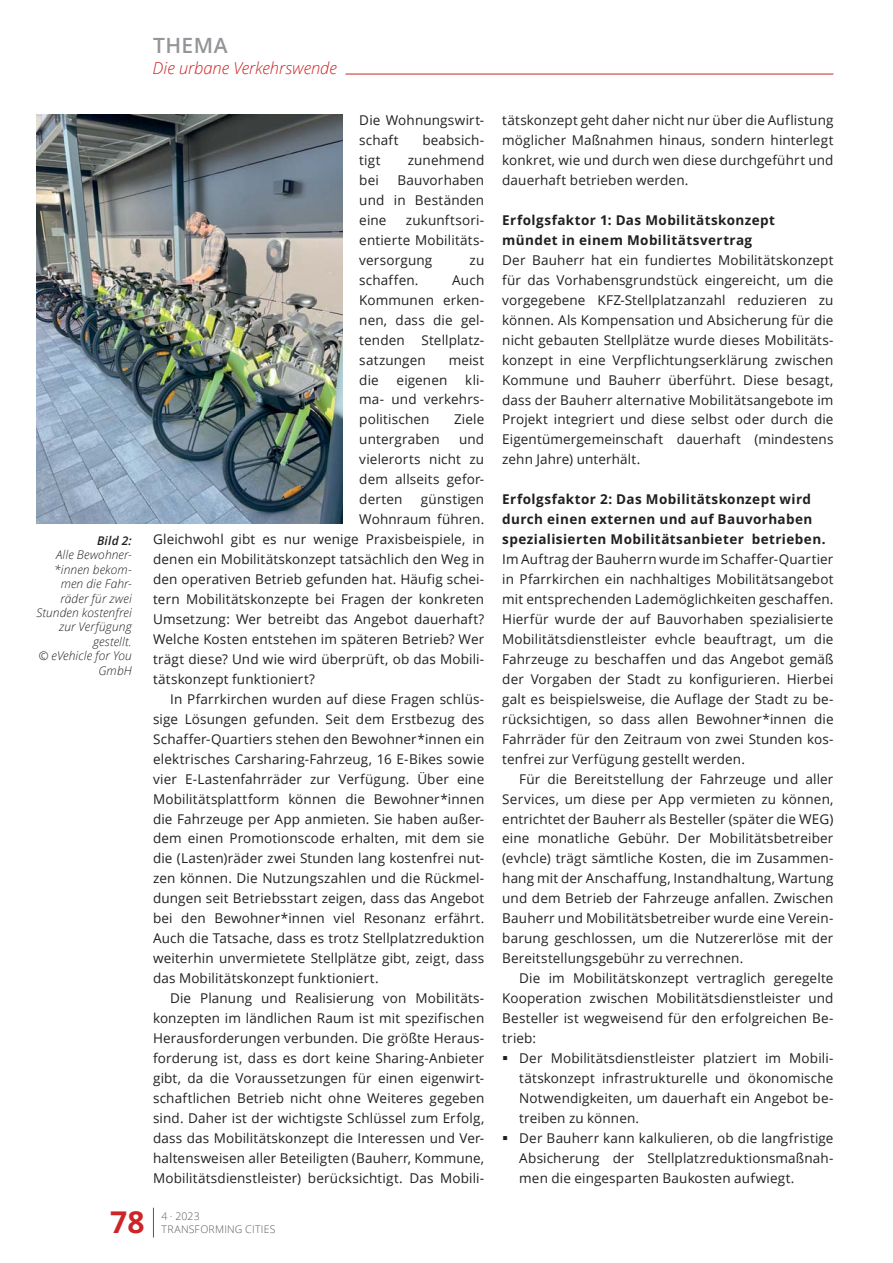
<style>
.page{position:relative;width:893px;height:1263px;background:#fff}
.page>*{position:absolute;margin:0;border:0;box-sizing:border-box;transform-origin:0 0}
.t1{font:700 30px "Open Sans";color:#cc2427}
.t2{font:600 21px "Open Sans";letter-spacing:.02em;color:#939598}
.t3{font:italic 300 16.5px "Open Sans";color:#cc2427}
.t4{font:13.5px/20px "Open Sans";letter-spacing:.01em;color:#231f20;text-align:justify}
.t5{font:700 13.5px/20px "Open Sans";letter-spacing:.03em;color:#231f20}
.t6{font:italic 300 12px/14.4px "Open Sans";letter-spacing:.01em;color:#231f20;text-align:right}
.t7{font:italic 600 12px "Open Sans";color:#231f20}
.t8{font:300 10.5px/13.5px "Open Sans";letter-spacing:.02em;color:#58595b}
</style>
<div class="page">
<svg style="left:153px;top:1208px;width:1px;height:29px"></svg>
<hr style="left:345px;top:74px;width:488px;height:1px;background:#cc2427">
<img style="left:36px;top:115px;width:306px;height:408px">
<p class="t7" style="left:97px;top:532px;width:36px">Bild 2:</p>
<p class="t6" style="left:36px;top:547px;width:97px">Alle Bewohner-*innen bekom&shy;men die Fahr&shy;räder für zwei<br>Stunden kostenfrei zur Verfügung gestellt.<br>© eVehicle for You<br>GmbH</p>
<h2 class="t2" style="left:153px;top:31px;width:76px">THEMA</h2>
<p class="t3" style="left:153px;top:57px;width:186px">Die urbane Verkehrswende</p>
<p class="t4" style="left:359px;top:110px;width:126px">Die Wohnungswirt&shy;schaft</p>
<p class="t4" style="left:422px;top:130px;width:63px">beabsich-</p>
<p class="t4" style="left:359px;top:150px;width:23px">tigt</p>
<p class="t4" style="left:408px;top:150px;width:78px">zunehmend</p>
<p class="t4" style="left:359px;top:170px;width:21px">bei</p>
<p class="t4" style="left:359px;top:170px;width:126px;text-indent:38px">Bauvorhaben und in Beständen eine</p>
<p class="t4" style="left:359px;top:210px;width:126px;text-indent:47px">zukunftsori&shy;entierte Mobilitäts&shy;versorgung</p>
<p class="t4" style="left:470px;top:250px;width:16px">zu</p>
<p class="t4" style="left:359px;top:270px;width:61px">schaffen.</p>
<p class="t4" style="left:359px;top:270px;width:126px;text-indent:93px">Auch Kom mu nen er ken&shy;nen, dass die gel&shy;tenden Stellplatz&shy;satzungen</p>
<p class="t4" style="left:449px;top:349px;width:37px">meist</p>
<p class="t4" style="left:359px;top:369px;width:21px">die</p>
<p class="t4" style="left:397px;top:369px;width:52px">eigenen</p>
<p class="t4" style="left:359px;top:369px;width:126px;text-indent:106px">kli&shy;ma- und verkehrs&shy;politischen</p>
<p class="t4" style="left:454px;top:409px;width:32px">Ziele</p>
<p class="t4" style="left:359px;top:429px;width:126px;text-indent:100px">und vielerorts nicht zu dem allseits gefor&shy;derten</p>
<p class="t4" style="left:359px;top:429px;width:82px">untergraben</p>
<p class="t4" style="left:421px;top:489px;width:65px">günstigen</p>
<p class="t4" style="left:359px;top:509px;width:126px">Wohnraum führen.</p>
<p class="t4" style="left:153px;top:529px;width:333px">Gleichwohl gibt es nur wenige Praxisbeispiele, in</p>
<p class="t4" style="left:153px;top:549px;width:333px">denen ein Mobilitätskonzept tatsächlich den Weg in</p>
<p class="t4" style="left:153px;top:569px;width:333px">den operativen Betrieb gefunden hat. Häufig schei-</p>
<p class="t4" style="left:153px;top:589px;width:333px">tern Mobilitätskonzepte bei Fragen der konkreten</p>
<p class="t4" style="left:153px;top:609px;width:333px">Umsetzung: Wer betreibt das Angebot dauerhaft?</p>
<p class="t4" style="left:153px;top:629px;width:333px">Welche Kosten entstehen im späteren Betrieb? Wer</p>
<p class="t4" style="left:153px;top:649px;width:333px">trägt diese? Und wie wird überprüft, ob das Mobili-</p>
<p class="t4" style="left:153px;top:669px;width:163px">tätskonzept funktioniert?</p>
<p class="t4" style="left:170px;top:688px;width:316px">In Pfarrkirchen wurden auf diese Fragen schlüs-</p>
<p class="t4" style="left:153px;top:708px;width:333px">sige Lösungen gefunden. Seit dem Erstbezug des</p>
<p class="t4" style="left:153px;top:728px;width:333px">Schaffer-Quartiers stehen den Bewohner*innen ein</p>
<p class="t4" style="left:153px;top:748px;width:333px">elektrisches Carsharing-Fahrzeug, 16 E-Bikes sowie</p>
<p class="t4" style="left:153px;top:768px;width:333px">vier E-Lastenfahrräder zur Verfügung. Über eine</p>
<p class="t4" style="left:153px;top:788px;width:333px">Mobilitätsplattform können die Bewohner*innen</p>
<p class="t4" style="left:153px;top:808px;width:333px">die Fahrzeuge per App anmieten. Sie haben außer-</p>
<p class="t4" style="left:153px;top:828px;width:333px">dem einen Promotionscode erhalten, mit dem sie</p>
<p class="t4" style="left:153px;top:848px;width:333px">die (Lasten)räder zwei Stunden lang kostenfrei nut-</p>
<p class="t4" style="left:153px;top:868px;width:333px">zen können. Die Nutzungszahlen und die Rückmel-</p>
<p class="t4" style="left:153px;top:888px;width:333px">dungen seit Betriebsstart zeigen, dass das Angebot</p>
<p class="t4" style="left:153px;top:908px;width:333px">bei den Bewohner*innen viel Resonanz erfährt.</p>
<p class="t4" style="left:153px;top:928px;width:333px">Auch die Tatsache, dass es trotz Stellplatzreduktion</p>
<p class="t4" style="left:153px;top:948px;width:333px">weiterhin unvermietete Stellplätze gibt, zeigt, dass</p>
<p class="t4" style="left:153px;top:968px;width:227px">das Mobilitätskonzept funktioniert.</p>
<p class="t4" style="left:170px;top:988px;width:316px">Die Planung und Realisierung von Mobilitäts-</p>
<p class="t4" style="left:153px;top:1008px;width:333px">konzepten im ländlichen Raum ist mit spezifischen</p>
<p class="t4" style="left:153px;top:1028px;width:333px">Herausforderungen verbunden. Die größte Heraus-</p>
<p class="t4" style="left:153px;top:1048px;width:333px">forderung ist, dass es dort keine Sharing-Anbieter</p>
<p class="t4" style="left:153px;top:1068px;width:333px">gibt, da die Voraussetzungen für einen eigenwirt-</p>
<p class="t4" style="left:153px;top:1087px;width:333px">schaftlichen Betrieb nicht ohne Weiteres gegeben</p>
<p class="t4" style="left:153px;top:1107px;width:333px">sind. Daher ist der wichtigste Schlüssel zum Erfolg,</p>
<p class="t4" style="left:153px;top:1127px;width:333px">dass das Mobilitätskonzept die Interessen und Ver-</p>
<p class="t4" style="left:153px;top:1147px;width:333px">haltensweisen aller Beteiligten (Bauherr, Kommune,</p>
<p class="t4" style="left:153px;top:1167px;width:333px">Mobilitätsdienstleister) berücksichtigt. Das Mobili-</p>
<h1 class="t1" style="left:110px;top:1201px;width:36px">78</h1>
<p class="t8" style="left:162px;top:1209px;width:116px">4 · 2023<br>TRANSFORMING CITIES</p>
<p class="t4" style="left:502px;top:110px;width:333px">tätskonzept geht daher nicht nur über die Auflistung möglicher Maßnahmen hinaus, sondern hinterlegt konkret, wie und durch wen diese durchgeführt und dauerhaft betrieben werden.</p>
<p class="t5" style="left:502px;top:210px;width:274px">Erfolgsfaktor 1: Das Mobilitätskonzept mündet in einem Mobilitätsvertrag</p>
<p class="t4" style="left:502px;top:250px;width:333px">Der Bauherr hat ein fundiertes Mobilitätskonzept für das Vorhabensgrundstück eingereicht, um die vorgegebene KFZ-Stellplatzanzahl reduzieren zu können. Als Kompensation und Absicherung für die nicht gebauten Stellplätze wurde dieses Mobilitäts&shy;konzept in eine Verpflichtungserklärung zwischen Kommune und Bauherr überführt. Diese besagt, dass der Bauherr alternative Mobilitätsangebote im Projekt integriert und diese selbst oder durch die Eigentümergemeinschaft dauerhaft (mindestens zehn Jahre) unterhält.</p>
<p class="t5" style="left:502px;top:489px;width:325px">Erfolgsfaktor 2: Das Mobilitätskonzept wird durch einen externen und auf Bauvorhaben spezialisierten Mobilitätsanbieter betrieben.</p>
<p class="t4" style="left:502px;top:549px;width:333px">Im Auftrag der Bauherrn wurde im Schaffer-Quartier in Pfarrkirchen ein nachhaltiges Mobilitätsangebot mit entsprechenden Lademöglichkeiten geschaffen.<br>Hierfür wurde der auf Bauvorhaben spezialisierte Mobilitätsdienstleister evhcle beauftragt, um die Fahrzeuge zu beschaffen und das Angebot gemäß der Vorgaben der Stadt zu konfigurieren. Hierbei galt es beispielsweise, die Auflage der Stadt zu be&shy;rücksichtigen, so dass allen Bewohner*innen die Fahrräder für den Zeitraum von zwei Stunden kos&shy;tenfrei zur Verfügung gestellt werden.</p>
<p class="t4" style="left:502px;top:768px;width:333px;text-indent:17px">Für die Bereitstellung der Fahrzeuge und aller Services, um diese per App vermieten zu können, entrichtet der Bauherr als Besteller (später die WEG) eine monatliche Gebühr. Der Mobilitätsbetreiber (evhcle) trägt sämtliche Kosten, die im Zusammen&shy;hang mit der Anschaffung, Instandhaltung, Wartung und dem Betrieb der Fahrzeuge anfallen. Zwischen Bauherr und Mobilitätsbetreiber wurde eine Verein&shy;barung geschlossen, um die Nutzererlöse mit der Bereitstellungsgebühr zu verrechnen.</p>
<p class="t4" style="left:502px;top:968px;width:333px;text-indent:17px">Die im Mobilitätskonzept vertraglich geregelte Kooperation zwischen Mobilitätsdienstleister und Besteller ist wegweisend für den erfolgreichen Be&shy;trieb:</p>
<p class="t4" style="left:519px;top:1048px;width:316px;text-indent:-17px">▪ Der Mobilitätsdienstleister platziert im Mobili&shy;tätskonzept infrastrukturelle und ökonomische Notwendigkeiten, um dauerhaft ein Angebot be&shy;treiben zu können.</p>
<p class="t4" style="left:519px;top:1127px;width:316px;text-indent:-17px">▪ Der Bauherr kann kalkulieren, ob die langfristige Absicherung der Stellplatzreduktionsmaßnah&shy;men die eingesparten Baukosten aufwiegt.</p>
</div>
